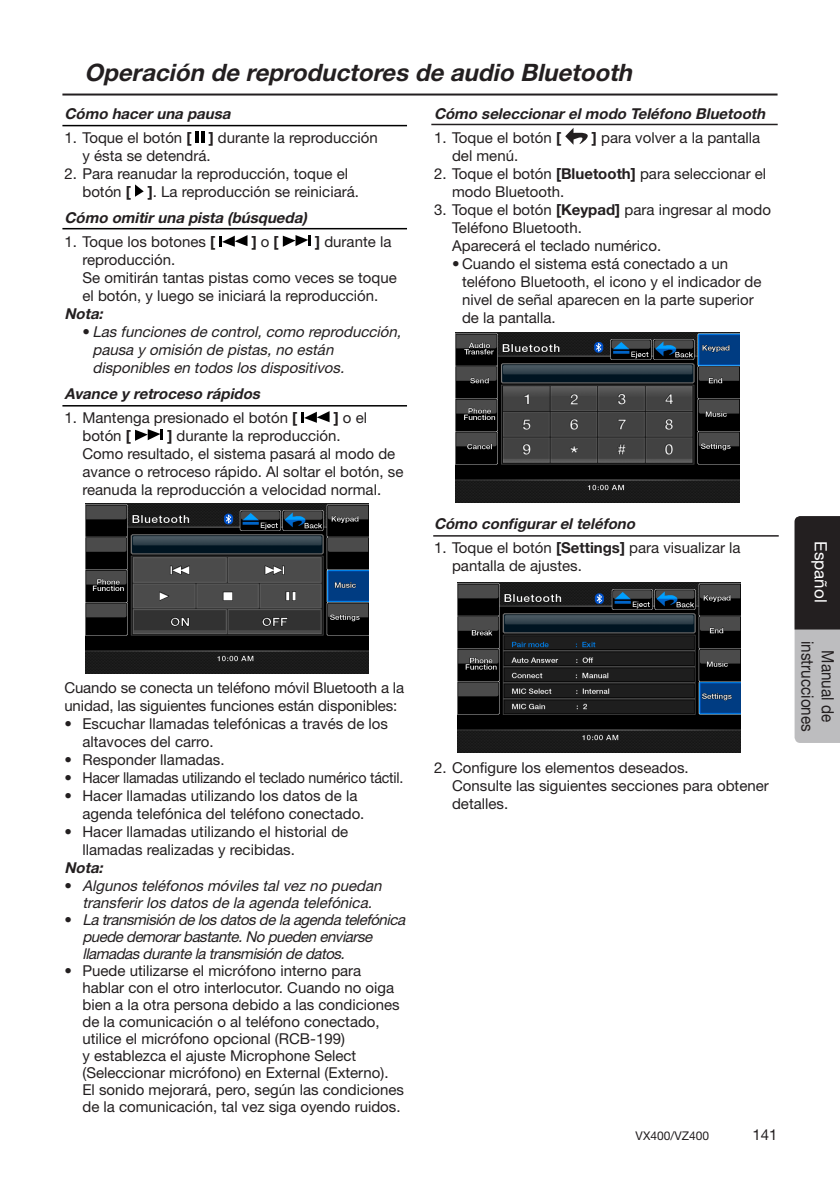
<style>
.page{position:relative;width:840px;height:1191px;background:#fff}
.page>*{position:absolute;margin:0;border:0;box-sizing:border-box;transform-origin:0 0}
.t1{font:italic 700 24px "Helvetica Neue";color:#231f20}
.t2{font:17px/20.4px "Helvetica Neue";color:#231f20;text-align:center;scale:.9 1}
.t3{font:17px "Helvetica Neue";color:#fff}
.t4{font:15px/18px "Helvetica Neue";color:#231f20}
.t5{font:italic 15px/17px "Helvetica Neue";color:#231f20}
.t6{font:italic 700 15px "Helvetica Neue";color:#231f20}
.t7{font:700 15px "Helvetica Neue";color:#231f20}
.t8{font:12px "Helvetica Neue";color:#231f20}
.s1{font-weight:700}
.s2{font-weight:400}
.s3{font-style:normal}
</style>
<div class="page">
<svg style="left:794px;top:516px;width:45px;height:227px;background:#716f71"></svg>
<hr style="left:62px;top:125px;width:345px;height:1px;background:#000">
<hr style="left:195px;top:131px;width:4px;height:12px;background:#000">
<svg style="left:201px;top:131px;width:3px;height:12px"></svg>
<svg style="left:135px;top:184px;width:9px;height:13px"></svg>
<svg style="left:219px;top:235px;width:28px;height:12px"></svg>
<svg style="left:283px;top:235px;width:28px;height:12px"></svg>
<svg style="left:301px;top:411px;width:28px;height:12px"></svg>
<svg style="left:135px;top:429px;width:28px;height:12px"></svg>
<svg style="left:565px;top:128px;width:23px;height:17px"></svg>
<hr style="left:62px;top:93px;width:715px;height:2px;background:#231f20">
<img style="left:85px;top:503px;width:283px;height:170px">
<hr style="left:62px;top:228px;width:345px;height:1px;background:#000">
<hr style="left:62px;top:405px;width:345px;height:1px;background:#000">
<img style="left:455px;top:332px;width:283px;height:170px">
<hr style="left:431px;top:124px;width:346px;height:1px;background:#231f20">
<img style="left:457px;top:582px;width:283px;height:170px">
<hr style="left:433px;top:535px;width:345px;height:1px;background:#231f20">
<p class="t1" style="left:84px;top:58px;width:554px">Operación de reproductores de audio Bluetooth</p>
<p class="t6" style="left:64px;top:104px;width:171px">Cómo haceruna pausa</p>
<p class="t4" style="left:82px;top:128px;width:297px;text-indent:-18px">1 . Toque el botón <span class="s1">[ ]</span> durante la reproducción y ésta se detendrá.</p>
<p class="t4" style="left:82px;top:164px;width:278px;text-indent:-18px">2. Para reanudar la reproducción, toque el botón <span class="s1">[ ]</span>. La reproducción se reiniciará.</p>
<p class="t6" style="left:64px;top:208px;width:244px">Cómo omitiruna pista (búsqueda)</p>
<p class="t4" style="left:64px;top:232px;width:152px">1 . Toque los botones <span class="s1">[</span></p>
<p class="t7" style="left:251px;top:232px;width:28px">] <span class="s2">o</span> [</p>
<p class="t4" style="left:315px;top:232px;width:78px"><span class="s1">]</span> durante la</p>
<p class="t4" style="left:82px;top:250px;width:94px">reproducción.</p>
<p class="t4" style="left:82px;top:268px;width:315px">Se omitirán tantas pistas como veces se toque el botón, y luego se iniciará la reproducción.</p>
<p class="t6" style="left:64px;top:304px;width:44px">Nota:</p>
<p class="t5" style="left:92px;top:322px;width:313px;line-height:18px;text-indent:-10px"><span class="s3">•</span> Las funciones de control,como reproducción, pausa y omisión de pistas,no están disponibles en todos los dispositivos.</p>
<p class="t6" style="left:64px;top:384px;width:201px">Avance y retroceso rápidos</p>
<p class="t4" style="left:64px;top:408px;width:234px">1 . Mantenga presionado el botón <span class="s1">[</span></p>
<p class="t4" style="left:333px;top:408px;width:35px"><span class="s1">]</span> o el</p>
<p class="t4" style="left:82px;top:426px;width:50px">botón <span class="s1">[</span></p>
<p class="t4" style="left:167px;top:426px;width:175px"><span class="s1">]</span> durante la reproducción.</p>
<p class="t4" style="left:82px;top:444px;width:322px">Como resultado, el sistema pasará al modo de avance o retroceso rápido. Al soltar el botón, se reanuda la reproducción a velocidad normal.</p>
<p class="t6" style="left:434px;top:104px;width:336px">Cómo seleccionarelmodo Teléfono Bluetooth</p>
<p class="t4" style="left:434px;top:128px;width:128px">1 . Toque el botón <span class="s1">[</span></p>
<p class="t4" style="left:591px;top:128px;width:170px"><span class="s1">]</span> para volver a la pantalla</p>
<p class="t4" style="left:452px;top:146px;width:68px">del menú.</p>
<p class="t4" style="left:452px;top:164px;width:315px;text-indent:-18px">2. Toque el botón <span class="s1">[Bluetooth]</span> para seleccionar el modo Bluetooth.</p>
<p class="t4" style="left:452px;top:200px;width:320px;text-indent:-18px">3. Toque el botón <span class="s1">[Keypad]</span> para ingresar al modo<br>Teléfono Bluetooth.</p>
<p class="t4" style="left:452px;top:236px;width:210px">Aparecerá el teclado numérico.</p>
<p class="t4" style="left:462px;top:254px;width:301px;text-indent:-10px">• Cuando el sistema está conectado a un teléfono Bluetooth, el icono y el indicador de nivel de señal aparecen en la parte superior de la pantalla.</p>
<p class="t6" style="left:434px;top:514px;width:206px">Cómo configurarelteléfono</p>
<p class="t4" style="left:452px;top:538px;width:290px;text-indent:-18px">1 . Toque el botón <span class="s1">[Settings]</span> para visualizar la pantalla de ajustes.</p>
<p class="t4" style="left:64px;top:678px;width:341px">Cuando se conecta un teléfono móvil Bluetooth a la unidad, las siguientes funciones están disponibles:</p>
<p class="t4" style="left:82px;top:714px;width:307px;text-indent:-18px">• Escuchar llamadas telefónicas a través de los altavoces del carro.</p>
<p class="t4" style="left:64px;top:750px;width:161px">• Responder llamadas.</p>
<p class="t4" style="left:64px;top:768px;width:340px">• Hacer llamadas utilizando el teclado numérico táctil.</p>
<p class="t4" style="left:82px;top:786px;width:283px;text-indent:-18px">• Hacer llamadas utilizando los datos de la agenda telefónica del teléfono conectado.</p>
<p class="t4" style="left:82px;top:822px;width:267px;text-indent:-18px">• Hacer llamadas utilizando el historial de llamadas realizadas y recibidas.</p>
<p class="t6" style="left:64px;top:858px;width:44px">Nota:</p>
<p class="t5" style="left:64px;top:877px;width:322px;text-align:center"><span class="s3">•</span> Algunos teléfonos móviles talvez no puedan transferirlos datos de la agenda telefónica.</p>
<p class="t5" style="left:82px;top:911px;width:328px;text-indent:-18px"><span class="s3">•</span> Latransmisión delosdatosdelaagendatelefónica puededemorarbastante.No pueden enviarse llamadasdurantelatransmisión dedatos.</p>
<p class="t4" style="left:82px;top:962px;width:318px;line-height:17px;text-indent:-18px">• Puede utilizarse el micrófono interno para hablar con el otro interlocutor. Cuando no oiga bien a la otra persona debido a las condiciones de la comunicación o al teléfono conectado, utilice el micrófono opcional (RCB-1 99)<br>y establezca el ajuste Microphone Select (Seleccionar micrófono) en External (Externo).</p>
<p class="t4" style="left:82px;top:1081px;width:323px;line-height:17px">El sonido mejorará, pero, según las condiciones de la comunicación, tal vez siga oyendo ruidos.</p>
<p class="t4" style="left:434px;top:758px;width:256px">2. Configure los elementos deseados.</p>
<p class="t4" style="left:452px;top:776px;width:318px">Consulte las siguientes secciones para obtener detalles.</p>
<p class="t8" style="left:635px;top:1129px;width:68px">VX400/VZ400</p>
<p class="t4" style="left:752px;top:1125px;width:22px">141</p>
<p class="t3" style="left:830px;top:541px;width:63px;rotate:90deg">Español</p>
<p class="t2" style="left:837px;top:641px;width:103px;rotate:90deg">Manual de instrucciones</p>
</div>
